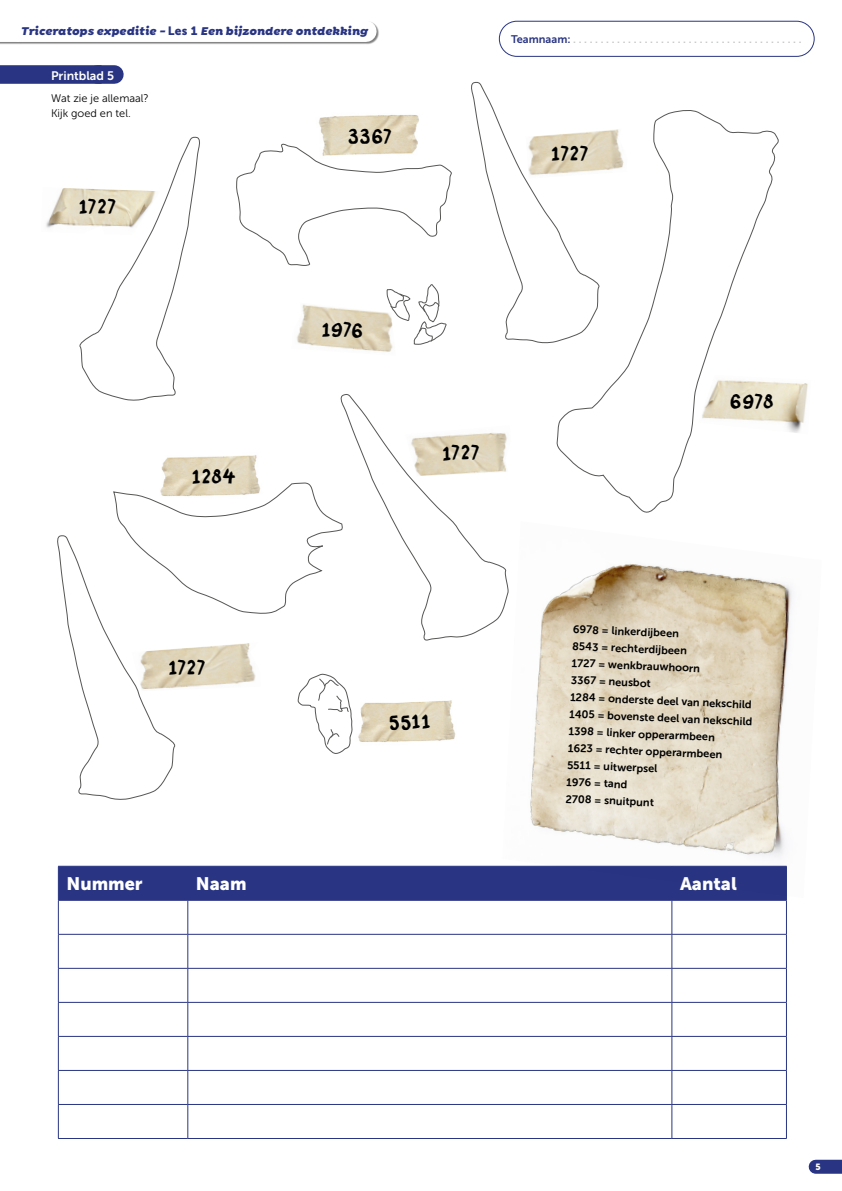
<style>
.page{position:relative;width:842px;height:1191px;background:#fff}
.page>*{position:absolute;margin:0;border:0;box-sizing:border-box;transform-origin:0 0}
.t1{font:19px "DK Liquid Embrace";letter-spacing:.05em;color:#000}
.t2{font:18px "Museo Sans 900";color:#fff}
.t3{font:12.3px "Museo Sans 700";color:#fff}
.t4{font:italic 900 12px "Isidora Alt";letter-spacing:.02em;color:#293583}
.t5{font:11px/17px "Museo Sans 700";color:#000}
.t6{font:11px "Museo Sans 700";color:#c5c6c6}
.t7{font:11px/15px "Museo Sans 300";color:#000}
.t8{font:9px "Museo Sans 900";color:#fff}
.s1{font-family:"Museo Sans 900";font-weight:400;font-style:normal}
.s2{color:#293583}
</style>
<div class="page">
<div style="left:0;top:21px;width:379px;height:24px;background:#000;opacity:.5"></div>
<div style="left:0;top:21px;width:19px;height:21px;background:#fff"></div>
<div style="left:20px;top:21px;width:346px;height:21px;background:#fff"></div>
<div style="left:816px;top:1159px;width:26px;height:14px;background:#293583"></div>
<img style="left:358px;top:700px;width:98px;height:42px">
<svg style="left:79px;top:136px;width:121px;height:265px"></svg>
<svg style="left:471px;top:81px;width:85px;height:262px"></svg>
<svg style="left:340px;top:394px;width:162px;height:247px"></svg>
<svg style="left:386px;top:284px;width:61px;height:61px"></svg>
<svg style="left:556px;top:110px;width:223px;height:403px"></svg>
<svg style="left:236px;top:143px;width:216px;height:123px"></svg>
<svg style="left:57px;top:482px;width:296px;height:318px"></svg>
<div style="left:59px;top:867px;width:727px;height:33px;background:#293583"></div>
<hr style="left:58px;top:866px;width:130px;height:1px;background:#293583">
<hr style="left:58px;top:866px;width:1px;height:34px;background:#293583">
<hr style="left:188px;top:866px;width:484px;height:1px;background:#293583">
<hr style="left:188px;top:866px;width:1px;height:34px;background:#293583">
<hr style="left:672px;top:866px;width:1px;height:34px;background:#293583">
<hr style="left:786px;top:866px;width:1px;height:34px;background:#293583">
<hr style="left:58px;top:900px;width:130px;height:1px;background:#293583">
<hr style="left:58px;top:900px;width:1px;height:34px;background:#293583">
<hr style="left:188px;top:900px;width:484px;height:1px;background:#293583">
<hr style="left:188px;top:900px;width:1px;height:34px;background:#293583">
<hr style="left:672px;top:900px;width:115px;height:1px;background:#293583">
<hr style="left:672px;top:900px;width:1px;height:34px;background:#293583">
<hr style="left:786px;top:900px;width:1px;height:34px;background:#293583">
<hr style="left:58px;top:934px;width:130px;height:1px;background:#293583">
<hr style="left:58px;top:934px;width:1px;height:34px;background:#293583">
<hr style="left:188px;top:934px;width:484px;height:1px;background:#293583">
<hr style="left:188px;top:934px;width:1px;height:34px;background:#293583">
<hr style="left:672px;top:934px;width:115px;height:1px;background:#293583">
<hr style="left:672px;top:934px;width:1px;height:34px;background:#293583">
<hr style="left:786px;top:934px;width:1px;height:34px;background:#293583">
<hr style="left:58px;top:968px;width:130px;height:1px;background:#293583">
<hr style="left:58px;top:968px;width:1px;height:34px;background:#293583">
<hr style="left:188px;top:968px;width:484px;height:1px;background:#293583">
<hr style="left:188px;top:968px;width:1px;height:34px;background:#293583">
<hr style="left:672px;top:968px;width:115px;height:1px;background:#293583">
<hr style="left:672px;top:968px;width:1px;height:34px;background:#293583">
<hr style="left:786px;top:968px;width:1px;height:34px;background:#293583">
<hr style="left:58px;top:1002px;width:130px;height:1px;background:#293583">
<hr style="left:58px;top:1002px;width:1px;height:34px;background:#293583">
<hr style="left:188px;top:1002px;width:484px;height:1px;background:#293583">
<hr style="left:188px;top:1002px;width:1px;height:34px;background:#293583">
<hr style="left:672px;top:1002px;width:115px;height:1px;background:#293583">
<hr style="left:672px;top:1002px;width:1px;height:34px;background:#293583">
<hr style="left:786px;top:1002px;width:1px;height:34px;background:#293583">
<hr style="left:58px;top:1036px;width:130px;height:1px;background:#293583">
<hr style="left:58px;top:1036px;width:1px;height:34px;background:#293583">
<hr style="left:188px;top:1036px;width:484px;height:1px;background:#293583">
<hr style="left:188px;top:1036px;width:1px;height:34px;background:#293583">
<hr style="left:672px;top:1036px;width:115px;height:1px;background:#293583">
<hr style="left:672px;top:1036px;width:1px;height:34px;background:#293583">
<hr style="left:786px;top:1036px;width:1px;height:34px;background:#293583">
<hr style="left:58px;top:1070px;width:130px;height:1px;background:#293583">
<hr style="left:58px;top:1070px;width:1px;height:34px;background:#293583">
<hr style="left:188px;top:1070px;width:484px;height:1px;background:#293583">
<hr style="left:188px;top:1070px;width:1px;height:34px;background:#293583">
<hr style="left:672px;top:1070px;width:115px;height:1px;background:#293583">
<hr style="left:672px;top:1070px;width:1px;height:34px;background:#293583">
<hr style="left:786px;top:1070px;width:1px;height:34px;background:#293583">
<hr style="left:58px;top:1104px;width:130px;height:1px;background:#293583">
<hr style="left:58px;top:1104px;width:1px;height:34px;background:#293583">
<hr style="left:188px;top:1104px;width:484px;height:1px;background:#293583">
<hr style="left:188px;top:1104px;width:1px;height:34px;background:#293583">
<hr style="left:672px;top:1104px;width:115px;height:1px;background:#293583">
<hr style="left:672px;top:1104px;width:1px;height:34px;background:#293583">
<hr style="left:786px;top:1104px;width:1px;height:34px;background:#293583">
<hr style="left:58px;top:1138px;width:130px;height:1px;background:#293583">
<hr style="left:188px;top:1138px;width:484px;height:1px;background:#293583">
<hr style="left:672px;top:1138px;width:115px;height:1px;background:#293583">
<img style="left:502px;top:563px;width:290px;height:335px">
<img style="left:46px;top:187px;width:114px;height:48px">
<img style="left:316px;top:115px;width:104px;height:44px">
<img style="left:154px;top:455px;width:110px;height:44px">
<img style="left:132px;top:642px;width:129px;height:49px">
<img style="left:526px;top:129px;width:101px;height:50px">
<img style="left:297px;top:303px;width:99px;height:49px">
<img style="left:405px;top:425px;width:102px;height:51px">
<img style="left:698px;top:375px;width:110px;height:59px">
<div style="left:98px;top:65px;width:16px;height:19px;background:#293583"></div>
<div style="left:0;top:65px;width:102px;height:19px;background:#293583"></div>
<div style="left:499px;top:21px;width:315px;height:36px;border:1px solid #293583;border-radius:18px"></div>
<p class="t4" style="left:21px;top:24px;width:348px">Triceratops expeditie - <span class="s1">Les 1</span> Een bijzondere ontdekking</p>
<p class="t3" style="left:51px;top:69px;width:65px">Printblad 5</p>
<p class="t7" style="left:51px;top:91px;width:99px">Wat zie je allemaal?<br>Kijk goed en tel.</p>
<h1 class="t1" style="left:79px;top:192px;width:38px">1727</h1>
<h1 class="t1" style="left:192px;top:462px;width:45px">1284</h1>
<h1 class="t1" style="left:348px;top:122px;width:45px">3367</h1>
<h1 class="t1" style="left:323px;top:315px;width:42px;rotate:2deg">1976</h1>
<p class="t6" style="left:511px;top:33px;width:292px"><span class="s2">Teamnaam:</span> . . . . . . . . . . . . . . . . . . . . . . . . . . . . . . . . . . . . . . . . . .</p>
<h1 class="t1" style="left:552px;top:140px;width:38px">1727</h1>
<h1 class="t1" style="left:442px;top:439px;width:38px;rotate:-1deg">1727</h1>
<h1 class="t1" style="left:730px;top:387px;width:45px">6978</h1>
<h1 class="t1" style="left:169px;top:653px;width:38px">1727</h1>
<h1 class="t1" style="left:389px;top:708px;width:42px;rotate:-3deg">5511</h1>
<p class="t5" style="left:572px;top:621px;width:185px;rotate:2deg">6978 = linkerdijbeen<br>8543 = rechterdijbeen<br>1727 = wenkbrauwhoorn<br>3367 = neusbot<br>1284 = onderste deel van nekschild<br>1405 = bovenste deel van nekschild<br>1398 = linker opperarmbeen<br>1623 = rechter opperarmbeen<br>5511 = uitwerpsel<br>1976 = tand<br>2708 = snuitpunt</p>
<h2 class="t2" style="left:66px;top:873px;width:78px">Nummer</h2>
<h2 class="t2" style="left:196px;top:873px;width:52px">Naam</h2>
<h2 class="t2" style="left:680px;top:873px;width:58px">Aantal</h2>
<p class="t8" style="left:815px;top:1161px;width:7px">5</p>
</div>
